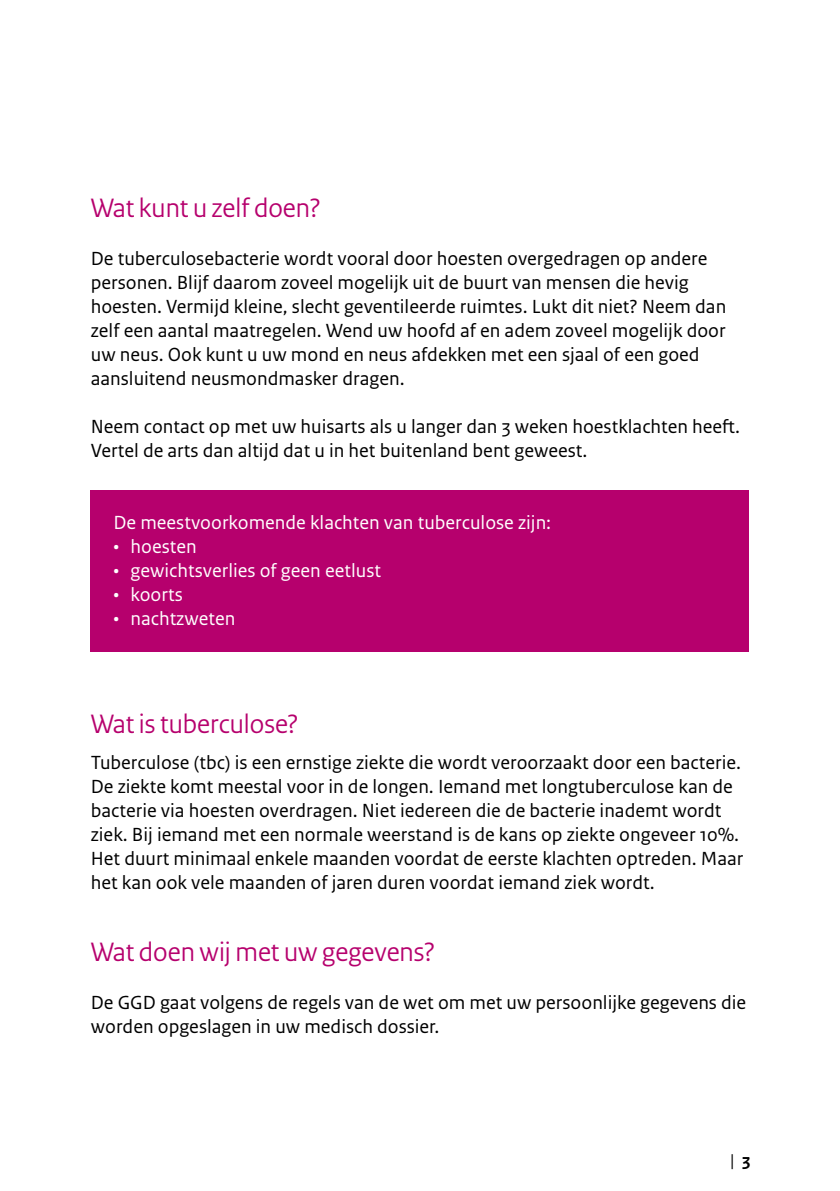
<style>
.page{position:relative;width:840px;height:1191px;background:#fff}
.page>*{position:absolute;margin:0;border:0;box-sizing:border-box;transform-origin:0 0}
._05_RIVM_Paragraafko{font:28px "Rijksoverheid Sans Heading";color:#b6006d}
._10_RIVM_Broodtekst{font:20px/24px "Rijksoverheid Sans Text";color:#000}
.Broodtekst_kader{font:20px "Rijksoverheid Sans Text";color:#fff}
.t1{font:18px "Rijksoverheid Sans Text";color:#000}
.s1{font-weight:700}
</style>
<div class="page">
<div style="left:91px;top:490px;width:657px;height:65px;background:#b6006d"></div>
<div style="left:91px;top:538px;width:657px;height:65px;background:#b6006d"></div>
<div style="left:91px;top:586px;width:657px;height:65px;background:#b6006d"></div>
<p class="_05_RIVM_Paragraafko" style="left:91px;top:191px;width:231px">Wat kunt u zelf doen?</p>
<p class="_10_RIVM_Broodtekst" style="left:91px;top:247px;width:636px">De tuberculosebacterie wordt vooral door hoesten overgedragen op andere personen. Blijf daarom zoveel mogelijk uit de buurt van mensen die hevig hoesten. Vermijd kleine, slecht geventileerde ruimtes. Lukt dit niet? Neem dan zelf een aantal maatregelen. Wend uw hoofd af en adem zoveel mogelijk door uw neus. Ook kunt u uw mond en neus afdekken met een sjaal of een goed aansluitend neusmondmasker dragen.</p>
<p class="_10_RIVM_Broodtekst" style="left:91px;top:415px;width:650px">Neem contact op met uw huisarts als u langer dan 3 weken hoestklachten heeft.<br>Vertel de arts dan altijd dat u in het buitenland bent geweest.</p>
<p class="Broodtekst_kader" style="left:113px;top:511px;width:439px">De meestvoorkomende klachten van tuberculose zijn:</p>
<p class="Broodtekst_kader" style="left:113px;top:535px;width:85px">• hoesten</p>
<p class="Broodtekst_kader" style="left:113px;top:559px;width:269px">• gewichtsverlies of geen eetlust</p>
<p class="Broodtekst_kader" style="left:113px;top:583px;width:71px">• koorts</p>
<p class="Broodtekst_kader" style="left:113px;top:607px;width:123px">• nachtzweten</p>
<p class="_05_RIVM_Paragraafko" style="left:91px;top:707px;width:209px">Wat is tuberculose?</p>
<p class="_10_RIVM_Broodtekst" style="left:91px;top:751px;width:653px">Tuberculose (tbc) is een ernstige ziekte die wordt veroorzaakt door een bacterie.<br>De ziekte komt meestal voor in de longen. Iemand met longtuberculose kan de bacterie via hoesten overdragen. Niet iedereen die de bacterie inademt wordt ziek. Bij iemand met een normale weerstand is de kans op ziekte ongeveer 10%.<br>Het duurt minimaal enkele maanden voordat de eerste klachten optreden. Maar het kan ook vele maanden of jaren duren voordat iemand ziek wordt.</p>
<p class="_05_RIVM_Paragraafko" style="left:91px;top:935px;width:345px">Wat doen wij met uw gegevens?</p>
<p class="_10_RIVM_Broodtekst" style="left:91px;top:991px;width:656px">De GGD gaat volgens de regels van de wet om met uw persoonlijke gegevens die worden opgeslagen in uw medisch dossier.</p>
<p class="t1" style="left:729px;top:1149px;width:22px">| <span class="s1">3</span></p>
</div>
